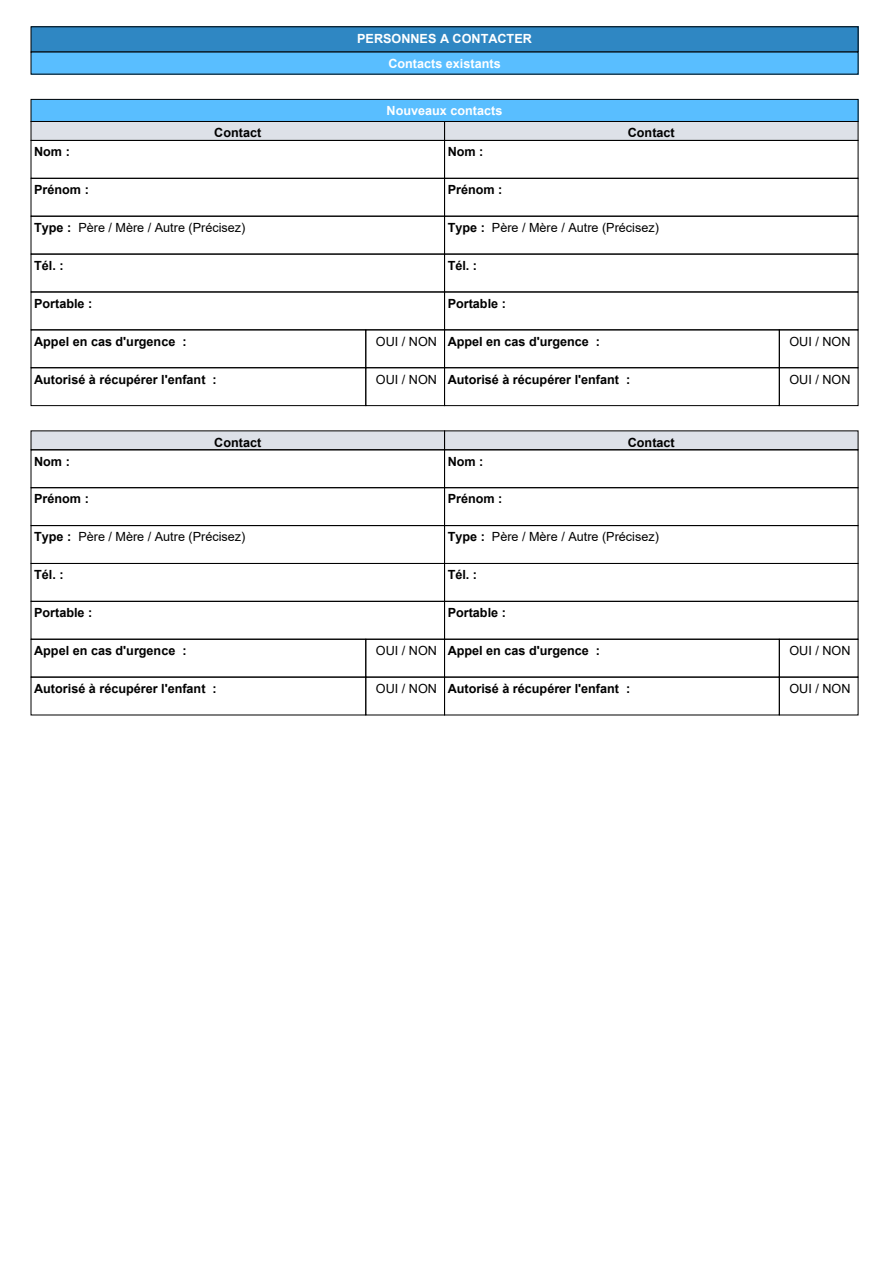
<style>
.page{position:relative;width:893px;height:1263px;background:#fff}
.page>*{position:absolute;margin:0;border:0;box-sizing:border-box;transform-origin:0 0}
.t1{font:700 12.6px "Arial";color:#000}
.t2{font:12.6px "Arial";color:#000}
.t3{font:700 12.6px/25.2px "Arial";color:#fff;text-align:center}
.s1{font-weight:700}
</style>
<div class="page">
<div style="left:31px;top:27px;width:827px;height:25px;background:#2f87c3"></div>
<div style="left:31px;top:26px;width:827px;height:26px;border:1px solid #000"></div>
<div style="left:31px;top:52px;width:827px;height:22px;background:#59beff"></div>
<div style="left:31px;top:99px;width:827px;height:22px;background:#59beff"></div>
<div style="left:31px;top:99px;width:827px;height:23px;border:1px solid #000"></div>
<div style="left:31px;top:121px;width:414px;height:19px;background:#dde1e8"></div>
<div style="left:445px;top:121px;width:413px;height:19px;background:#dde1e8"></div>
<div style="left:31px;top:121px;width:414px;height:20px;border:1px solid #000"></div>
<div style="left:31px;top:140px;width:414px;height:39px;border:1px solid #000"></div>
<div style="left:31px;top:178px;width:414px;height:39px;border:1px solid #000"></div>
<div style="left:31px;top:216px;width:414px;height:38px;border:1px solid #000"></div>
<div style="left:31px;top:254px;width:414px;height:38px;border:1px solid #000"></div>
<div style="left:444px;top:121px;width:414px;height:20px;border:1px solid #000"></div>
<div style="left:444px;top:140px;width:414px;height:39px;border:1px solid #000"></div>
<div style="left:444px;top:178px;width:414px;height:39px;border:1px solid #000"></div>
<div style="left:444px;top:216px;width:414px;height:38px;border:1px solid #000"></div>
<div style="left:444px;top:254px;width:414px;height:38px;border:1px solid #000"></div>
<div style="left:31px;top:329px;width:335px;height:39px;border:1px solid #000"></div>
<div style="left:365px;top:329px;width:80px;height:39px;border:1px solid #000"></div>
<div style="left:31px;top:367px;width:335px;height:39px;border:1px solid #000"></div>
<div style="left:365px;top:367px;width:80px;height:39px;border:1px solid #000"></div>
<div style="left:444px;top:329px;width:336px;height:39px;border:1px solid #000"></div>
<div style="left:779px;top:329px;width:79px;height:39px;border:1px solid #000"></div>
<div style="left:444px;top:367px;width:336px;height:39px;border:1px solid #000"></div>
<div style="left:779px;top:367px;width:79px;height:39px;border:1px solid #000"></div>
<div style="left:31px;top:431px;width:414px;height:19px;background:#dde1e8"></div>
<div style="left:445px;top:431px;width:413px;height:19px;background:#dde1e8"></div>
<div style="left:31px;top:449px;width:414px;height:39px;border:1px solid #000"></div>
<div style="left:31px;top:487px;width:414px;height:39px;border:1px solid #000"></div>
<div style="left:31px;top:525px;width:414px;height:39px;border:1px solid #000"></div>
<div style="left:31px;top:563px;width:414px;height:39px;border:1px solid #000"></div>
<div style="left:31px;top:601px;width:414px;height:39px;border:1px solid #000"></div>
<div style="left:444px;top:449px;width:414px;height:39px;border:1px solid #000"></div>
<div style="left:444px;top:487px;width:414px;height:39px;border:1px solid #000"></div>
<div style="left:444px;top:525px;width:414px;height:39px;border:1px solid #000"></div>
<div style="left:444px;top:563px;width:414px;height:39px;border:1px solid #000"></div>
<div style="left:444px;top:601px;width:414px;height:39px;border:1px solid #000"></div>
<div style="left:31px;top:639px;width:335px;height:38px;border:1px solid #000"></div>
<div style="left:365px;top:639px;width:80px;height:38px;border:1px solid #000"></div>
<div style="left:31px;top:677px;width:335px;height:38px;border:1px solid #000"></div>
<div style="left:365px;top:677px;width:80px;height:38px;border:1px solid #000"></div>
<div style="left:444px;top:639px;width:336px;height:38px;border:1px solid #000"></div>
<div style="left:779px;top:639px;width:79px;height:38px;border:1px solid #000"></div>
<div style="left:444px;top:677px;width:336px;height:38px;border:1px solid #000"></div>
<div style="left:779px;top:677px;width:79px;height:38px;border:1px solid #000"></div>
<p class="t1" style="left:214px;top:124px;width:48px">Contact</p>
<p class="t1" style="left:34px;top:143px;width:37px">Nom :</p>
<p class="t1" style="left:34px;top:181px;width:56px">Prénom :</p>
<p class="t2" style="left:34px;top:219px;width:213px"><span class="s1">Type :</span> Père / Mère / Autre (Précisez)</p>
<p class="t1" style="left:34px;top:257px;width:31px">Tél. :</p>
<p class="t1" style="left:34px;top:294px;width:60px">Portable :</p>
<p class="t3" style="left:357px;top:26px;width:176px">PERSONNES A CONTACTER<br>Contacts existants</p>
<p class="t3" style="left:387px;top:98px;width:117px">Nouveaux contacts</p>
<p class="t1" style="left:628px;top:124px;width:48px">Contact</p>
<p class="t1" style="left:448px;top:143px;width:37px">Nom :</p>
<p class="t1" style="left:448px;top:181px;width:56px">Prénom :</p>
<p class="t2" style="left:448px;top:219px;width:213px"><span class="s1">Type :</span> Père / Mère / Autre (Précisez)</p>
<p class="t1" style="left:448px;top:257px;width:31px">Tél. :</p>
<p class="t1" style="left:448px;top:294px;width:60px">Portable :</p>
<p class="t1" style="left:34px;top:332px;width:154px">Appel en cas d'urgence :</p>
<p class="t2" style="left:376px;top:332px;width:63px">OUI / NON</p>
<p class="t1" style="left:34px;top:370px;width:184px">Autorisé à récupérer l'enfant :</p>
<p class="t2" style="left:376px;top:370px;width:63px">OUI / NON</p>
<p class="t1" style="left:448px;top:332px;width:154px">Appel en cas d'urgence :</p>
<p class="t2" style="left:789px;top:332px;width:63px">OUI / NON</p>
<p class="t1" style="left:448px;top:370px;width:184px">Autorisé à récupérer l'enfant :</p>
<p class="t2" style="left:789px;top:370px;width:63px">OUI / NON</p>
<p class="t1" style="left:214px;top:433px;width:48px">Contact</p>
<p class="t1" style="left:34px;top:452px;width:37px">Nom :</p>
<p class="t1" style="left:34px;top:490px;width:56px">Prénom :</p>
<p class="t2" style="left:34px;top:528px;width:213px"><span class="s1">Type :</span> Père / Mère / Autre (Précisez)</p>
<p class="t1" style="left:34px;top:566px;width:31px">Tél. :</p>
<p class="t1" style="left:34px;top:604px;width:60px">Portable :</p>
<p class="t1" style="left:34px;top:642px;width:154px">Appel en cas d'urgence :</p>
<p class="t2" style="left:376px;top:642px;width:63px">OUI / NON</p>
<p class="t1" style="left:34px;top:680px;width:184px">Autorisé à récupérer l'enfant :</p>
<p class="t2" style="left:376px;top:680px;width:63px">OUI / NON</p>
<p class="t1" style="left:628px;top:433px;width:48px">Contact</p>
<p class="t1" style="left:448px;top:452px;width:37px">Nom :</p>
<p class="t1" style="left:448px;top:490px;width:56px">Prénom :</p>
<p class="t2" style="left:448px;top:528px;width:213px"><span class="s1">Type :</span> Père / Mère / Autre (Précisez)</p>
<p class="t1" style="left:448px;top:566px;width:31px">Tél. :</p>
<p class="t1" style="left:448px;top:604px;width:60px">Portable :</p>
<p class="t1" style="left:448px;top:642px;width:154px">Appel en cas d'urgence :</p>
<p class="t2" style="left:789px;top:642px;width:63px">OUI / NON</p>
<p class="t1" style="left:448px;top:680px;width:184px">Autorisé à récupérer l'enfant :</p>
<p class="t2" style="left:789px;top:680px;width:63px">OUI / NON</p>
</div>
